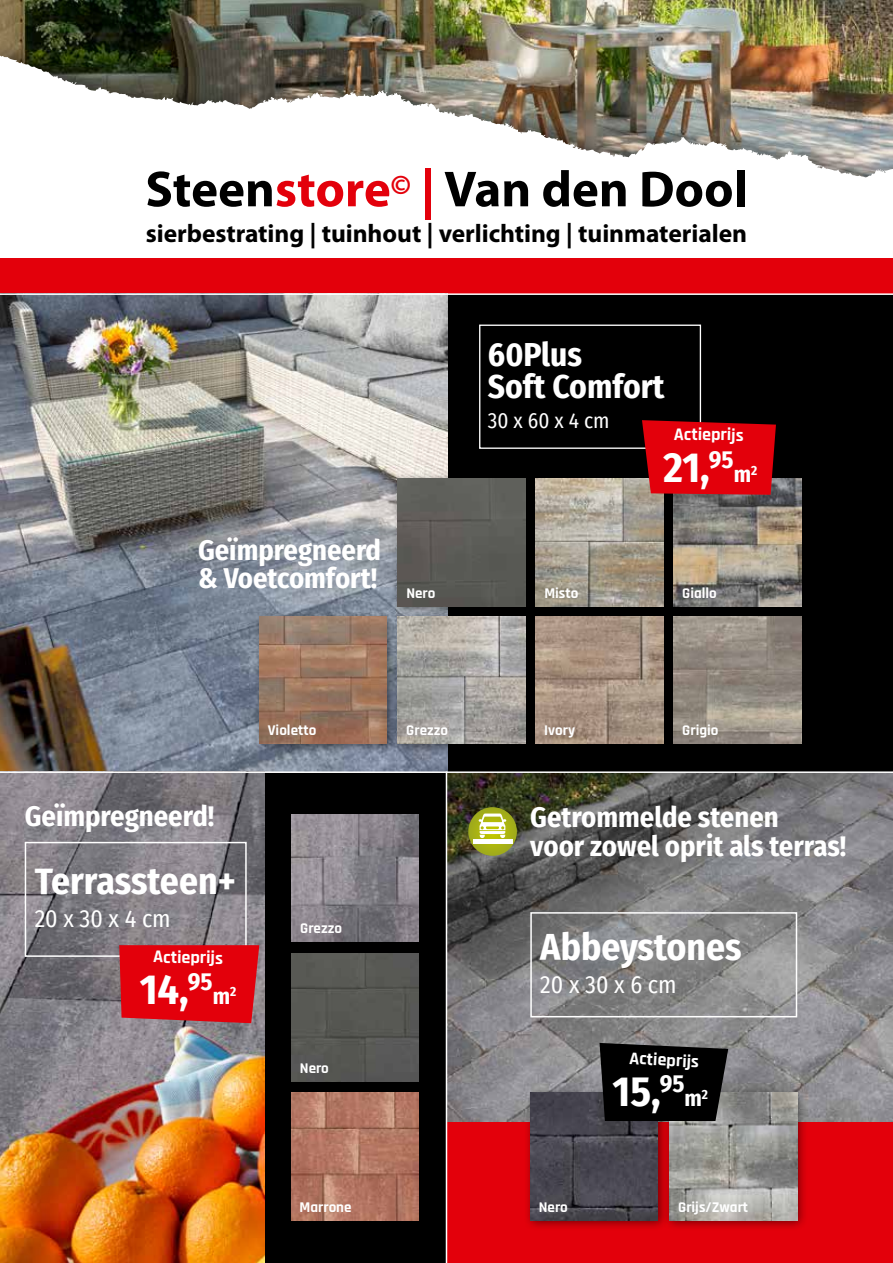
<style>
.page{position:relative;width:893px;height:1263px;background:#fff}
.page>*{position:absolute;margin:0;border:0;box-sizing:border-box;transform-origin:0 0}
.t1{font:700 51px "Myriad Pro";color:#000}
.t2{font:700 42.15px "Fira Sans Condensed";color:#fff}
.t3{font:700 37.5px "Fira Sans Condensed";color:#fff}
.t4{font:700 33.3px/32px "Fira Sans Condensed";color:#fff}
.t5{font:700 28.5px/28.5px "Fira Sans Condensed";color:#fff}
.t6{font:700 25.5px "Myriad Pro";color:#000}
.t7{font:24px "Fira Sans Condensed";color:#fff}
.t8{font:700 22.8px "Fira Sans Condensed";color:#fff}
.t9{font:21.3px "Fira Sans Condensed";color:#fff}
.t10{font:700 18px "Rajdhani";color:#fff}
.t11{font:700 15px "Rajdhani";color:#fff}
.s1{color:#e3000b}
</style>
<div class="page">
<div style="left:447px;top:1103px;width:446px;height:160px;background:#e3000b"></div>
<img style="left:447px;top:773px;width:446px;height:348px">
<div style="left:523px;top:1086px;width:146px;height:145px;background:#000;opacity:.5"></div>
<img style="left:530px;top:1093px;width:128px;height:127px">
<div style="left:663px;top:1086px;width:146px;height:145px;background:#000;opacity:.5"></div>
<img style="left:670px;top:1093px;width:127px;height:127px">
<div style="left:0;top:771px;width:446px;height:492px;background:#000"></div>
<div style="left:254px;top:293px;width:639px;height:478px;background:#000"></div>
<img style="left:0;top:0;width:893px;height:40px">
<div style="left:0;top:40px;width:893px;height:243px;background:#000;opacity:.4"></div>
<img style="left:0;top:53px;width:893px;height:205px">
<div style="left:0;top:258px;width:893px;height:35px;background:#e3000b"></div>
<img style="left:0;top:295px;width:447px;height:476px">
<div style="left:479px;top:325px;width:222px;height:124px;border:1px solid #fff"></div>
<img style="left:537px;top:478px;width:126px;height:128px">
<img style="left:674px;top:617px;width:127px;height:127px">
<img style="left:674px;top:478px;width:127px;height:128px">
<div style="left:391px;top:609px;width:146px;height:146px;background:#000;opacity:.5"></div>
<img style="left:398px;top:617px;width:127px;height:127px">
<div style="left:391px;top:472px;width:146px;height:145px;background:#000;opacity:.5"></div>
<img style="left:398px;top:478px;width:127px;height:128px">
<img style="left:536px;top:616px;width:127px;height:128px">
<div style="left:252px;top:609px;width:146px;height:146px;background:#000;opacity:.5"></div>
<img style="left:259px;top:616px;width:128px;height:128px">
<div style="left:530px;top:912px;width:267px;height:105px;border:2px solid #fff"></div>
<img style="left:0;top:773px;width:264px;height:490px">
<img style="left:291px;top:1093px;width:127px;height:127px">
<div style="left:291px;top:954px;width:128px;height:127px;background:#585954"></div>
<img style="left:292px;top:814px;width:127px;height:128px">
<div style="left:25px;top:842px;width:222px;height:115px;border:2px solid #fff"></div>
<hr style="left:0;top:293px;width:893px;height:2px;background:#fff">
<hr style="left:0;top:771px;width:893px;height:2px;background:#fff">
<svg style="left:468px;top:807px;width:49px;height:49px"></svg>
<svg style="left:479px;top:813px;width:27px;height:25px"></svg>
<hr style="left:473px;top:839px;width:39px;height:4px;background:#fff">
<svg style="left:599px;top:1043px;width:129px;height:78px;background:#0e0e0e"></svg>
<svg style="left:642px;top:420px;width:134px;height:75px;background:#d1040e"></svg>
<svg style="left:119px;top:945px;width:140px;height:78px;background:#dd0914"></svg>
<h1 class="t1" style="left:145px;top:156px;width:604px">Steen<span class="s1">store</span><sup>©</sup> <span class="s1">|</span> Van den Dool</h1>
<p class="t6" style="left:146px;top:217px;width:603px">sierbestrating | tuinhout | verlichting | tuinmaterialen</p>
<p class="t4" style="left:488px;top:336px;width:178px">60Plus<br>Soft Comfort</p>
<p class="t9" style="left:488px;top:404px;width:123px">30 x 60 x 4 cm</p>
<p class="t10" style="left:674px;top:423px;width:71px;rotate:1deg">Actieprijs</p>
<p class="t5" style="left:198px;top:533px;width:185px">Geïmpregneerd &amp; Voetcomfort!</p>
<p class="t11" style="left:406px;top:584px;width:31px">Nero</p>
<p class="t11" style="left:544px;top:584px;width:36px">Misto</p>
<p class="t11" style="left:268px;top:721px;width:50px">Violetto</p>
<p class="t11" style="left:406px;top:721px;width:43px">Grezzo</p>
<p class="t11" style="left:544px;top:721px;width:32px">Ivory</p>
<h2 class="t2" style="left:663px;top:432px;width:72px">21,<sup>95</sup></h2>
<p class="t8" style="left:734px;top:455px;width:25px">m<sup>2</sup></p>
<p class="t11" style="left:682px;top:584px;width:36px">Giallo</p>
<p class="t11" style="left:682px;top:721px;width:38px">Grigio</p>
<p class="t5" style="left:25px;top:800px;width:191px">Geïmpregneerd!</p>
<p class="t5" style="left:530px;top:801px;width:318px">Getrommelde stenen<br>voor zowel oprit als terras!</p>
<h3 class="t3" style="left:35px;top:850px;width:203px">Terrassteen+</h3>
<p class="t7" style="left:35px;top:901px;width:137px">20 x 30 x 4 cm</p>
<p class="t10" style="left:154px;top:946px;width:71px;rotate:1deg">Actieprijs</p>
<h2 class="t2" style="left:140px;top:954px;width:74px">14,<sup>95</sup></h2>
<p class="t8" style="left:213px;top:977px;width:25px">m<sup>2</sup></p>
<p class="t11" style="left:300px;top:919px;width:43px">Grezzo</p>
<p class="t11" style="left:300px;top:1059px;width:31px">Nero</p>
<p class="t11" style="left:300px;top:1198px;width:54px">Marrone</p>
<h3 class="t3" style="left:540px;top:915px;width:203px">Abbeystones</h3>
<p class="t7" style="left:540px;top:966px;width:138px">20 x 30 x 6 cm</p>
<p class="t10" style="left:630px;top:1047px;width:71px;rotate:3deg">Actieprijs</p>
<h2 class="t2" style="left:612px;top:1056px;width:74px">15,<sup>95</sup></h2>
<p class="t8" style="left:684px;top:1079px;width:25px">m<sup>2</sup></p>
<p class="t11" style="left:539px;top:1198px;width:31px">Nero</p>
<p class="t11" style="left:678px;top:1198px;width:72px">Grijs/Zwart</p>
</div>
